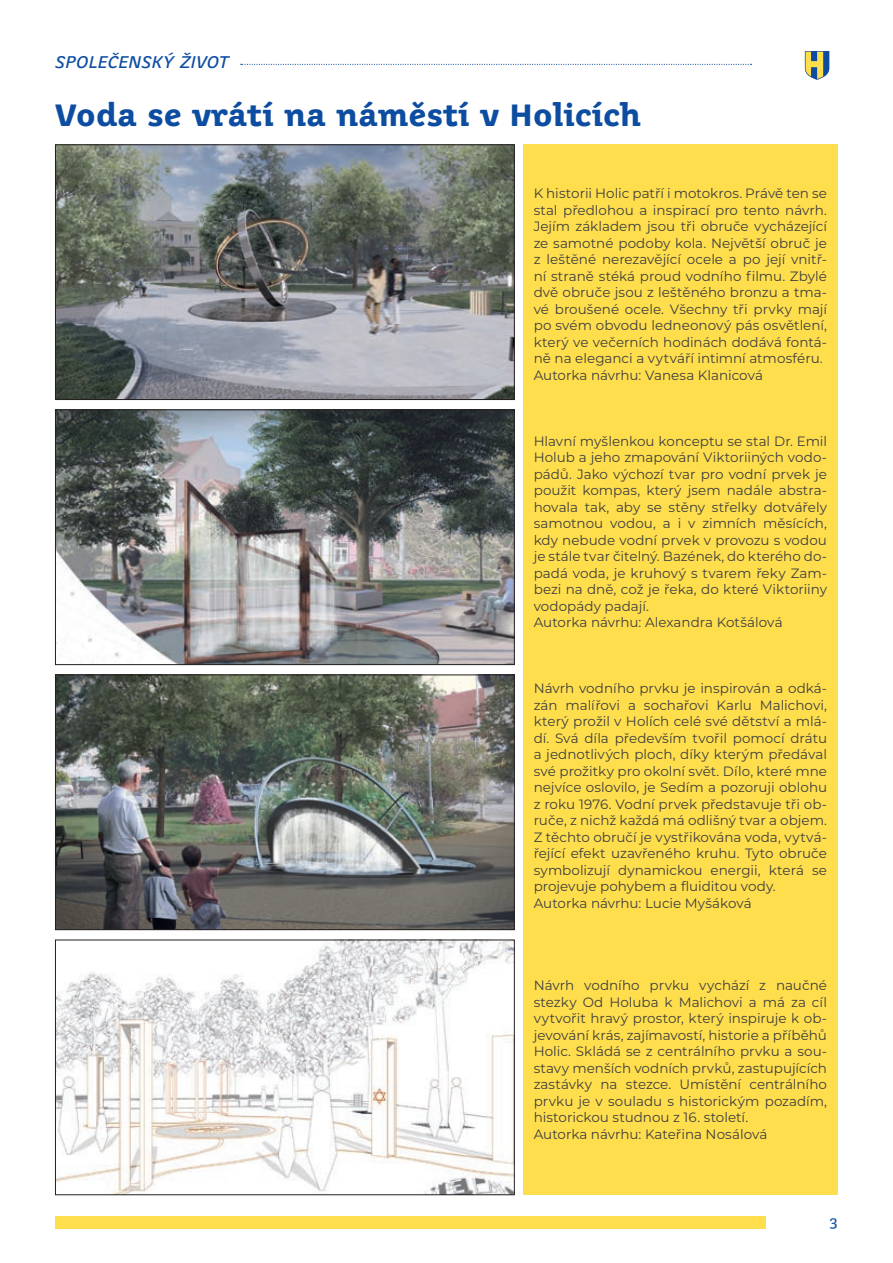
<style>
.page{position:relative;width:893px;height:1263px;background:#fff}
.page>*{position:absolute;margin:0;border:0;box-sizing:border-box;transform-origin:0 0}
.t1{font:700 30px "Juvenis Text";color:#0d4da1}
.t2{font:italic 16.5px "Juvenis Text";letter-spacing:.005em;color:#0d4da1}
.t3{font:13.5px/16.5px "Montserrat";color:#3e3e3f}
.t4{font:13.5px "Juvenis Text";color:#0d4da1}
</style>
<div class="page">
<div style="left:523px;top:145px;width:315px;height:1050px;background:#ffde4e"></div>
<svg style="left:241px;top:64px;width:510px;height:1px"></svg>
<svg style="left:805px;top:51px;width:24px;height:29px"></svg>
<div style="left:55px;top:1216px;width:710px;height:13px;background:#ffde4e"></div>
<img style="left:57px;top:677px;width:455px;height:251px">
<div style="left:55px;top:675px;width:459px;height:255px;border:1px solid #231f20"></div>
<img style="left:57px;top:942px;width:455px;height:251px">
<div style="left:55px;top:940px;width:459px;height:255px;border:1px solid #231f20"></div>
<img style="left:57px;top:147px;width:455px;height:251px">
<div style="left:55px;top:145px;width:459px;height:255px;border:1px solid #231f20"></div>
<img style="left:57px;top:412px;width:455px;height:251px">
<div style="left:55px;top:410px;width:459px;height:255px;border:1px solid #231f20"></div>
<p class="t2" style="left:55px;top:52px;width:175px">SPOLEČENSKÝ ŽIVOT</p>
<h1 class="t1" style="left:55px;top:96px;width:587px">Voda se vrátí na náměstí v Holicích</h1>
<p class="t3" style="left:534px;top:184px;width:295px">K historii Holic patří i motokros. Právě ten se stal předlohou a inspirací pro tento návrh.<br>Jejím základem jsou tři obruče vycházející ze samotné podoby kola. Největší obruč je z leštěné nerezavějící ocele a po její vnitř&shy;ní straně stéká proud vodního filmu. Zbylé dvě obruče jsou z leštěného bronzu a tma&shy;vé broušené ocele. Všechny tři prvky mají po svém obvodu ledneonový pás osvětlení, který ve večerních hodinách dodává fontá&shy;ně na eleganci a vytváří intimní atmosféru.<br>Autorka návrhu: Vanesa Klanicová</p>
<p class="t3" style="left:534px;top:432px;width:295px">Hlavní myšlenkou konceptu se stal Dr. Emil Holub a jeho zmapování Viktoriiných vodo&shy;pádů. Jako výchozí tvar pro vodní prvek je použit kompas, který jsem nadále abstra&shy;hovala tak, aby se stěny střelky dotvářely samotnou vodou, a i v zimních měsících, kdy nebude vodní prvek v provozu s vodou je stále tvar čitelný. Bazének, do kterého do&shy;padá voda, je kruhový s tvarem řeky Zam&shy;bezi na dně, což je řeka, do které Viktoriiny vodopády padají.<br>Autorka návrhu: Alexandra Kotšálová</p>
<p class="t3" style="left:534px;top:679px;width:295px">Návrh vodního prvku je inspirován a odká&shy;zán malířovi a sochařovi Karlu Malichovi, který prožil v Holích celé své dětství a mlá&shy;dí. Svá díla především tvořil pomocí drátu a jednotlivých ploch, díky kterým předával své prožitky pro okolní svět. Dílo, které mne nejvíce oslovilo, je Sedím a pozoruji oblohu z roku 1976. Vodní prvek představuje tři ob&shy;ruče, z nichž každá má odlišný tvar a objem.<br>Z těchto obručí je vystřikována voda, vytvá&shy;řející efekt uzavřeného kruhu. Tyto obruče symbolizují dynamickou energii, která se projevuje pohybem a fluiditou vody.<br>Autorka návrhu: Lucie Myšáková</p>
<p class="t3" style="left:534px;top:976px;width:295px">Návrh vodního prvku vychází z naučné stezky Od Holuba k Malichovi a má za cíl vytvořit hravý prostor, který inspiruje k ob&shy;jevování krás, zajímavostí, historie a příběhů Holic. Skládá se z centrálního prvku a sou&shy;stavy menších vodních prvků, zastupujících zastávky na stezce. Umístění centrálního prvku je v souladu s historickým pozadím, historickou studnou z 16. století.<br>Autorka návrhu: Kateřina Nosálová</p>
<p class="t4" style="left:829px;top:1214px;width:10px">3</p>
</div>
